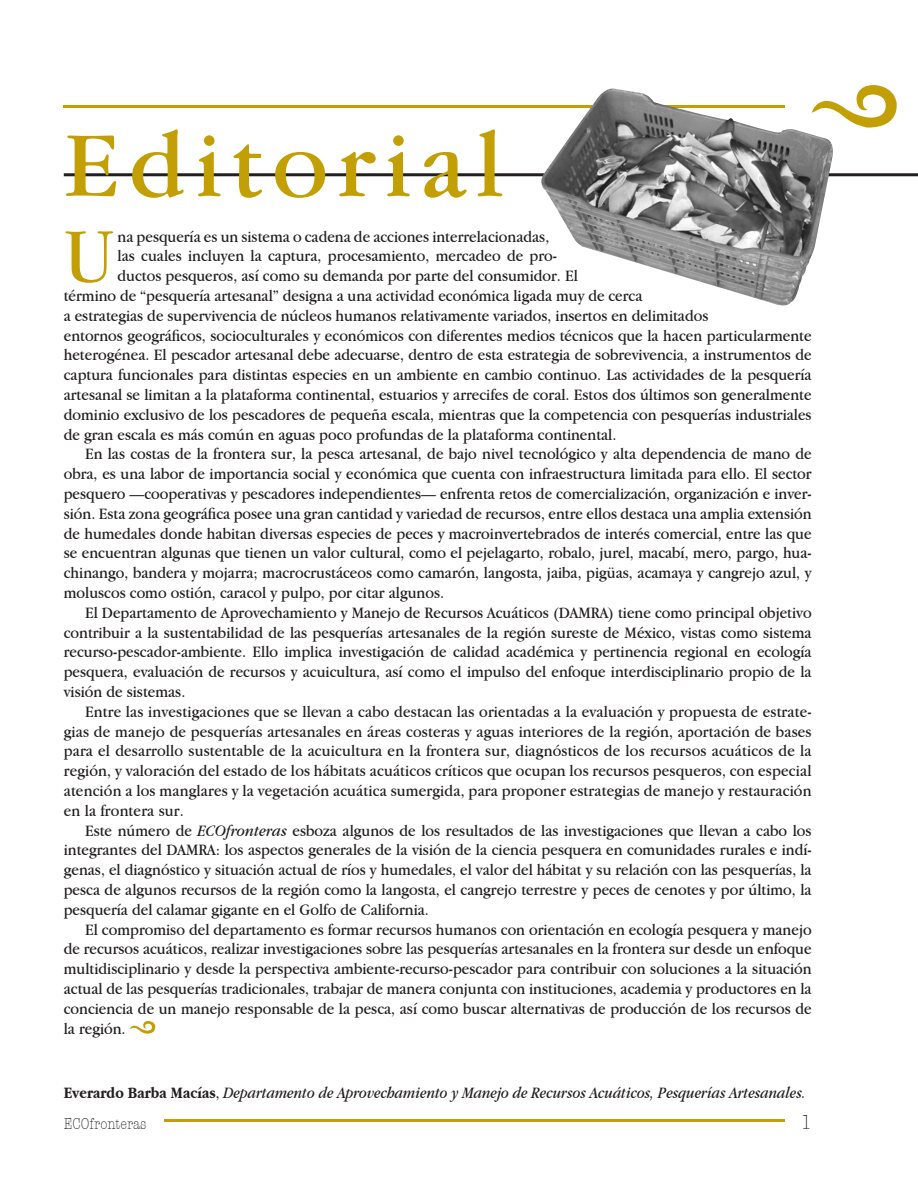
<style>
.page{position:relative;width:918px;height:1188px;background:#fff}
.page>*{position:absolute;margin:0;border:0;box-sizing:border-box;transform-origin:0 0}
.t1{font:96px "Garamond IT Cby BT";letter-spacing:.1em;color:#c39f06}
.t2{font:79.35px "Garamond IT Cby BT";color:#c39f06;scale:.9 1}
.t3{font:300 condensed 21px "American Typewriter";color:#231f20}
.t4{font:16.5px "Garamond IT Cby BT";color:#231f20;scale:.9 1}
.t5{font:italic 16.5px "Garamond IT Cby BT";color:#231f20;scale:.85 1}
.t6{font:300 condensed 16.5px "American Typewriter";color:#231f20}
.s1{font-style:italic}
.s2{font-weight:700;font-style:normal}
.s3{font-style:normal}
</style>
<div class="page">
<hr style="left:164px;top:1120px;width:621px;height:2px;background:#c39f06">
<svg style="left:836px;top:85px;width:61px;height:43px"></svg>
<hr style="left:64px;top:105px;width:721px;height:2px;background:#c39f06">
<hr style="left:64px;top:173px;width:854px;height:3px;background:#231f20">
<svg style="left:130px;top:1021px;width:26px;height:13px"></svg>
<img style="left:540px;top:88px;width:296px;height:218px">
<h1 class="t1" style="left:64px;top:108px;width:441px">Editorial</h1>
<h2 class="t2" style="left:64px;top:209px;width:57px">U</h2>
<p class="t4" style="left:118px;top:227px;width:481px">na pesquería es un sistema o cadena de acciones interrelacionadas,</p>
<p class="t4" style="left:118px;top:246px;width:490px">las cuales incluyen la captura, procesamiento, mercadeo de pro-</p>
<p class="t4" style="left:118px;top:266px;width:513px">ductos pesqueros, así como su demanda por parte del consumidor. El</p>
<p class="t4" style="left:64px;top:286px;width:645px">término de “pesquería artesanal” designa a una actividad económica ligada muy de cerca</p>
<p class="t4" style="left:64px;top:306px;width:718px">a estrategias de supervivencia de núcleos humanos relativamente variados, insertos en delimitados</p>
<p class="t4" style="left:64px;top:326px;width:833px">entornos geográficos, socioculturales y económicos con diferentes medios técnicos que la hacen particularmente</p>
<p class="t4" style="left:64px;top:345px;width:833px">heterogénea. El pescador artesanal debe adecuarse, dentro de esta estrategia de sobrevivencia, a instrumentos de</p>
<p class="t4" style="left:64px;top:365px;width:833px">captura funcionales para distintas especies en un ambiente en cambio continuo. Las actividades de la pesquería</p>
<p class="t4" style="left:64px;top:385px;width:833px">artesanal se limitan a la plataforma continental, estuarios y arrecifes de coral. Estos dos últimos son generalmente</p>
<p class="t4" style="left:64px;top:405px;width:833px">dominio exclusivo de los pescadores de pequeña escala, mientras que la competencia con pesquerías industriales</p>
<p class="t4" style="left:64px;top:425px;width:616px">de gran escala es más común en aguas poco profundas de la plataforma continental.</p>
<p class="t4" style="left:85px;top:444px;width:809px">En las costas de la frontera sur, la pesca artesanal, de bajo nivel tecnológico y alta dependencia de mano de</p>
<p class="t4" style="left:64px;top:464px;width:833px">obra, es una labor de importancia social y económica que cuenta con infraestructura limitada para ello. El sector</p>
<p class="t4" style="left:64px;top:484px;width:833px">pesquero —cooperativas y pescadores independientes— enfrenta retos de comercialización, organización e inver-</p>
<p class="t4" style="left:64px;top:504px;width:832px">sión. Esta zona geográfica posee una gran cantidad y variedad de recursos, entre ellos destaca una amplia extensión</p>
<p class="t4" style="left:64px;top:524px;width:833px">de humedales donde habitan diversas especies de peces y macroinvertebrados de interés comercial, entre las que</p>
<p class="t4" style="left:64px;top:543px;width:833px">se encuentran algunas que tienen un valor cultural, como el pejelagarto, robalo, jurel, macabí, mero, pargo, hua-</p>
<p class="t4" style="left:64px;top:563px;width:833px">chinango, bandera y mojarra; macrocrustáceos como camarón, langosta, jaiba, pigüas, acamaya y cangrejo azul, y</p>
<p class="t4" style="left:64px;top:583px;width:424px">moluscos como ostión, caracol y pulpo, por citar algunos.</p>
<p class="t4" style="left:85px;top:603px;width:809px">El Departamento de Aprovechamiento y Manejo de Recursos Acuáticos (DAMRA) tiene como principal objetivo</p>
<p class="t4" style="left:64px;top:623px;width:832px">contribuir a la sustentabilidad de las pesquerías artesanales de la región sureste de México, vistas como sistema</p>
<p class="t4" style="left:64px;top:642px;width:833px">recurso-pescador-ambiente. Ello implica investigación de calidad académica y pertinencia regional en ecología</p>
<p class="t4" style="left:64px;top:662px;width:833px">pesquera, evaluación de recursos y acuicultura, así como el impulso del enfoque interdisciplinario propio de la</p>
<p class="t4" style="left:64px;top:682px;width:137px">visión de sistemas.</p>
<p class="t4" style="left:85px;top:702px;width:809px">Entre las investigaciones que se llevan a cabo destacan las orientadas a la evaluación y propuesta de estrate-</p>
<p class="t4" style="left:64px;top:722px;width:833px">gias de manejo de pesquerías artesanales en áreas costeras y aguas interiores de la región, aportación de bases</p>
<p class="t4" style="left:64px;top:741px;width:832px">para el desarrollo sustentable de la acuicultura en la frontera sur, diagnósticos de los recursos acuáticos de la</p>
<p class="t4" style="left:64px;top:761px;width:832px">región, y valoración del estado de los hábitats acuáticos críticos que ocupan los recursos pesqueros, con especial</p>
<p class="t4" style="left:64px;top:781px;width:833px">atención a los manglares y la vegetación acuática sumergida, para proponer estrategias de manejo y restauración</p>
<p class="t4" style="left:64px;top:801px;width:135px">en la frontera sur.</p>
<p class="t4" style="left:85px;top:821px;width:809px">Este número de <span class="s1">ECOfronteras</span> esboza algunos de los resultados de las investigaciones que llevan a cabo los</p>
<p class="t4" style="left:64px;top:840px;width:833px">integrantes del DAMRA: los aspectos generales de la visión de la ciencia pesquera en comunidades rurales e indí-</p>
<p class="t4" style="left:64px;top:860px;width:832px">genas, el diagnóstico y situación actual de ríos y humedales, el valor del hábitat y su relación con las pesquerías, la</p>
<p class="t4" style="left:64px;top:880px;width:833px">pesca de algunos recursos de la región como la langosta, el cangrejo terrestre y peces de cenotes y por último, la</p>
<p class="t4" style="left:64px;top:900px;width:407px">pesquería del calamar gigante en el Golfo de California.</p>
<p class="t4" style="left:85px;top:920px;width:809px">El compromiso del departamento es formar recursos humanos con orientación en ecología pesquera y manejo</p>
<p class="t4" style="left:64px;top:939px;width:832px">de recursos acuáticos, realizar investigaciones sobre las pesquerías artesanales en la frontera sur desde un enfoque</p>
<p class="t4" style="left:64px;top:959px;width:832px">multidisciplinario y desde la perspectiva ambiente-recurso-pescador para contribuir con soluciones a la situación</p>
<p class="t4" style="left:64px;top:979px;width:833px">actual de las pesquerías tradicionales, trabajar de manera conjunta con instituciones, academia y productores en la</p>
<p class="t4" style="left:64px;top:999px;width:833px">conciencia de un manejo responsable de la pesca, así como buscar alternativas de producción de los recursos de</p>
<p class="t4" style="left:64px;top:1019px;width:70px">la región.</p>
<p class="t5" style="left:64px;top:1083px;width:874px"><span class="s2">Everardo Barba Macías</span><span class="s3">,</span> Departamento de Aprovechamiento y Manejo de Recursos Acuáticos, Pesquerías Artesanales.</p>
<p class="t6" style="left:64px;top:1115px;width:84px">ECOfronteras</p>
<p class="t3" style="left:801px;top:1111px;width:12px">1</p>
</div>
